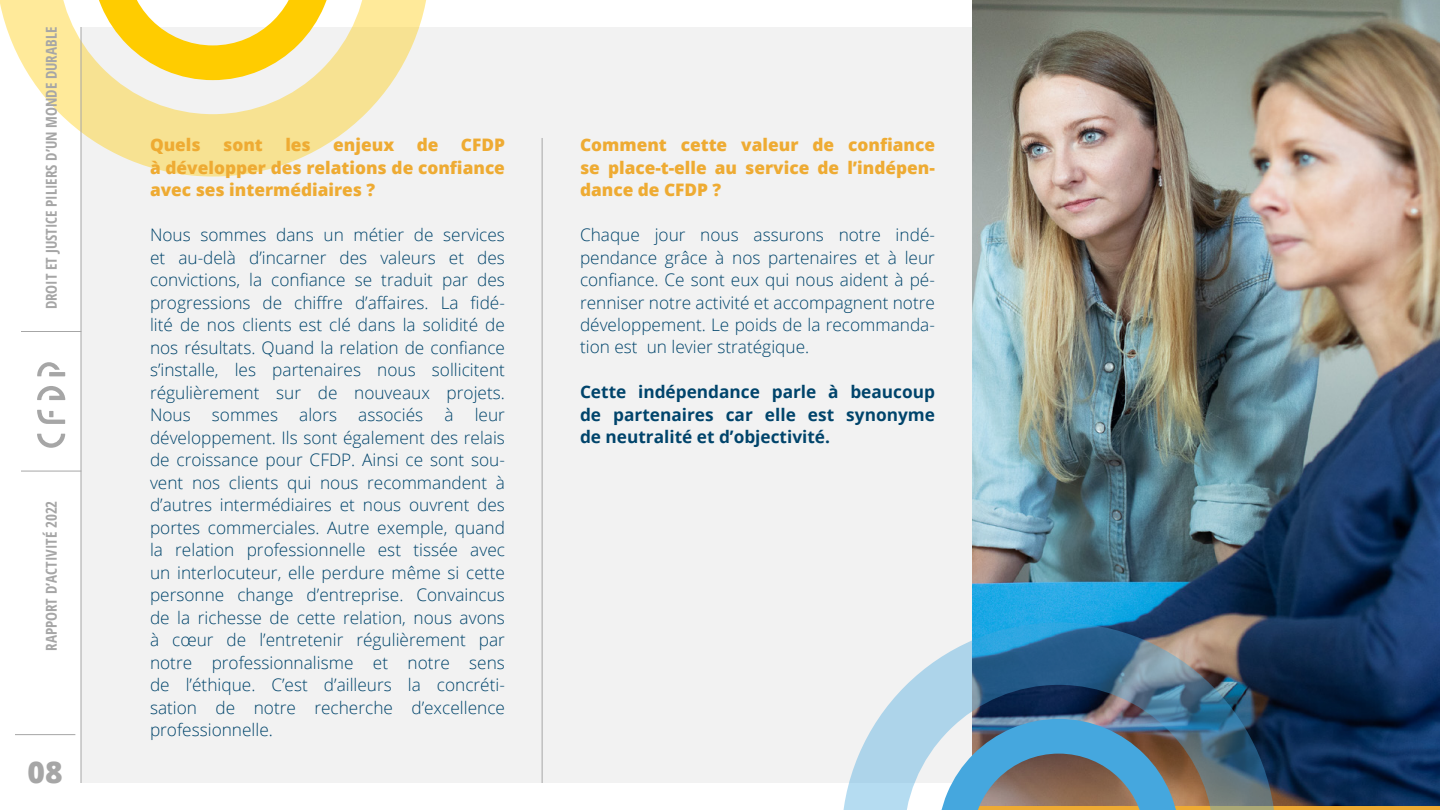
<style>
.page{position:relative;width:1440px;height:810px;background:#fff}
.page>*{position:absolute;margin:0;border:0;box-sizing:border-box;transform-origin:0 0}
.t1{font:800 30px "Open Sans";color:#a6a6a6}
.t2{font:300 17.25px/22.5px "Open Sans";color:#00446b;text-align:justify}
.t3{font:800 17.25px/22.5px "Open Sans";color:#eeab33;text-align:justify}
.t4{font:700 17.25px/22.5px "Open Sans";color:#00446b;text-align:justify}
.t5{font:700 condensed 15px "Open Sans";color:#a6a6a6}
</style>
<div class="page">
<div style="left:81px;top:27px;width:1332px;height:756px;background:#f2f2f2"></div>
<svg style="left:0;top:0;width:426px;height:177px;fill:#f7ea9a"></svg>
<svg style="left:92px;top:0;width:242px;height:80px"></svg>
<img style="left:973px;top:0;width:467px;height:805px">
<img style="left:843px;top:622px;width:433px;height:188px">
<svg style="left:938px;top:719px;width:242px;height:91px;background:#7390a0"></svg>
<hr style="left:15px;top:734px;width:60px;height:1px;background:#a6a6a6">
<hr style="left:542px;top:138px;width:1px;height:645px;background:#a6a6a6">
<hr style="left:81px;top:27px;width:1px;height:756px;background:#a6a6a6">
<svg style="left:37px;top:386px;width:28px;height:14px"></svg>
<svg style="left:37px;top:410px;width:28px;height:14px"></svg>
<svg style="left:37px;top:362px;width:28px;height:14px"></svg>
<svg style="left:37px;top:434px;width:28px;height:14px"></svg>
<hr style="left:21px;top:331px;width:60px;height:1px;background:#a6a6a6">
<hr style="left:21px;top:471px;width:60px;height:1px;background:#a6a6a6">
<p class="t5" style="left:41px;top:309px;width:284px;rotate:-90deg">DROIT ET JUSTICE PILIERS D’UN MONDE DURABLE</p>
<p class="t5" style="left:41px;top:651px;width:152px;rotate:-90deg">RAPPORT D’ACTIVITÉ 2022</p>
<h1 class="t1" style="left:28px;top:749px;width:37px">08</h1>
<p class="t3" style="left:150px;top:133px;width:52px">Quels</p>
<p class="t3" style="left:223px;top:133px;width:41px">sont</p>
<p class="t3" style="left:285px;top:133px;width:27px">les</p>
<p class="t3" style="left:333px;top:133px;width:62px">enjeux</p>
<p class="t3" style="left:417px;top:133px;width:23px">de</p>
<p class="t3" style="left:150px;top:133px;width:357px;text-indent:311px">CFDP à développer des relations de confiance avec ses intermédiaires ?</p>
<p class="t2" style="left:150px;top:223px;width:357px">Nous sommes dans un métier de services et au-delà d’incarner des valeurs et des convictions, la confiance se traduit par des progressions de chiffre d’affaires. La fidé&shy;lité de nos clients est clé dans la solidité de nos résultats. Quand la relation de confiance s’installe, les partenaires nous sollicitent régulièrement sur de nouveaux projets.<br>Nous sommes alors associés à leur développement. Ils sont également des relais de croissance pour CFDP. Ainsi ce sont sou&shy;vent nos clients qui nous recommandent à d’autres intermédiaires et nous ouvrent des portes commerciales. Autre exemple, quand la relation professionnelle est tissée avec un interlocuteur, elle perdure même si cette personne change d’entreprise. Convaincus de la richesse de cette relation, nous avons à cœur de l’entretenir régulièrement par notre professionnalisme et notre sens de l’éthique. C’est d’ailleurs la concréti&shy;sation de notre recherche d’excellence professionnelle.</p>
<p class="t3" style="left:580px;top:133px;width:357px">Comment cette valeur de confiance se place-t-elle au service de l’indépen&shy;dance de CFDP ?</p>
<p class="t2" style="left:580px;top:223px;width:357px">Chaque jour nous assurons notre indé&shy;pendance grâce à nos partenaires et à leur confiance. Ce sont eux qui nous aident à pé&shy;renniser notre activité et accompagnent notre développement. Le poids de la recommanda&shy;tion est un levier stratégique.</p>
<p class="t4" style="left:580px;top:381px;width:357px">Cette indépendance parle à beaucoup de partenaires car elle est synonyme de neutralité et d’objectivité.</p>
</div>
